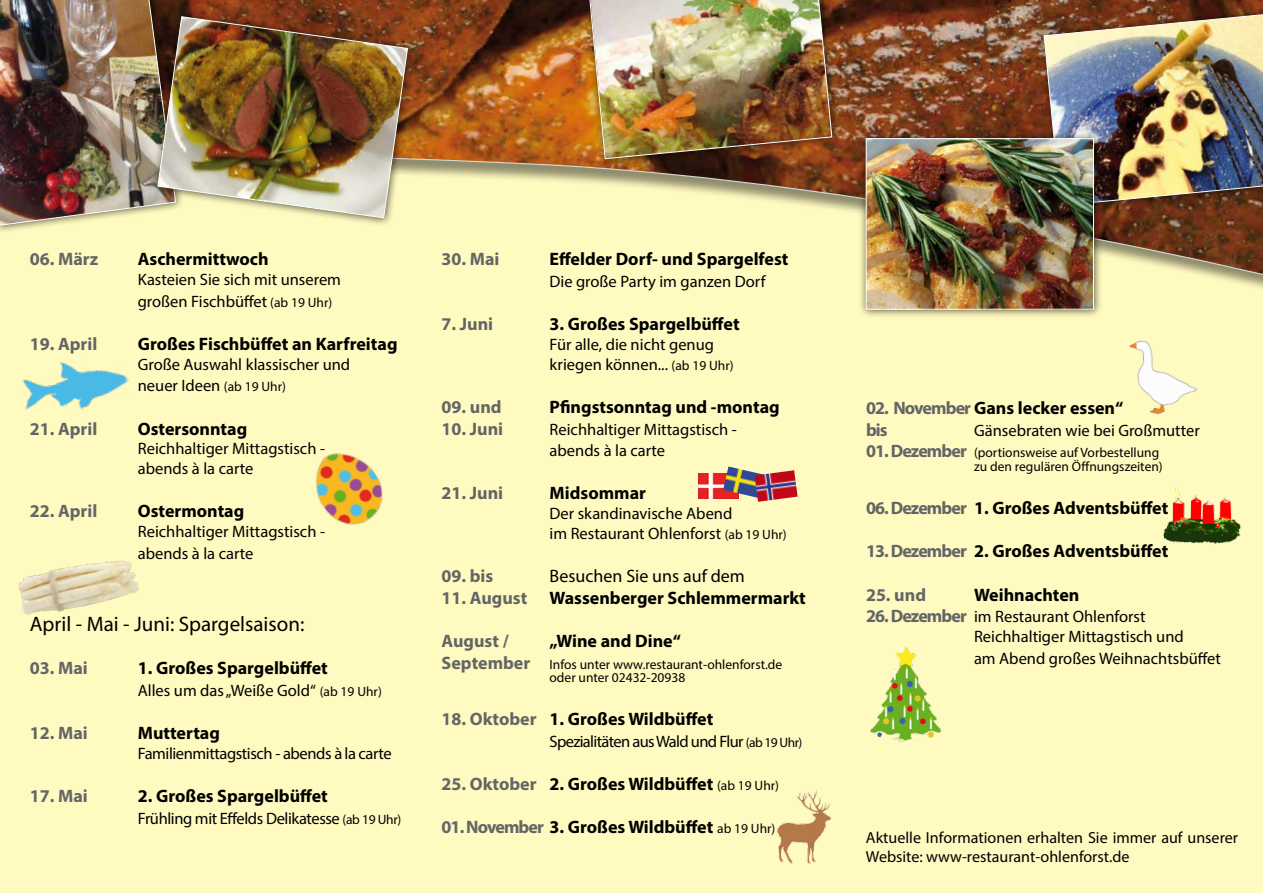
<style>
.page{position:relative;width:1263px;height:893px;background:#fffac0}
.page>*{position:absolute;margin:0;border:0;box-sizing:border-box;transform-origin:0 0}
.t1{font:21px "Myriad Pro";color:#000}
.t2{font:700 18px/21.6px "Myriad Pro";color:#000}
.t3{font:700 18px "Myriad Pro";color:#646567}
.t4{font:18px "Myriad Pro";color:#000}
.t5{font:16.5px/21.6px "Myriad Pro";color:#000}
.t6{font:16.5px "Myriad Pro";letter-spacing:-.025em;color:#000}
.t7{font:16.5px "Myriad Pro";letter-spacing:-.04em;color:#000}
.t8{font:16.05px/19.2px "Myriad Pro";color:#000}
.t9{font:13.5px/13.5px "Myriad Pro";color:#000}
.s1{font-size:13.5px}
.s2{color:#646567}
.s3{font-weight:700;font-size:18px;color:#646567}
.s4{font-weight:400;font-size:13.5px}
</style>
<div class="page">
<img style="left:184px;top:0;width:1079px;height:285px">
<div style="left:1037px;top:7px;width:226px;height:207px;background:#000;opacity:.66"></div>
<img style="left:1044px;top:14px;width:219px;height:192px">
<div style="left:582px;top:0;width:258px;height:168px;background:#000;opacity:.66"></div>
<img style="left:588px;top:0;width:244px;height:159px">
<div style="left:0;top:0;width:184px;height:234px;background:#000;opacity:.66"></div>
<img style="left:0;top:0;width:176px;height:226px">
<div style="left:859px;top:131px;width:244px;height:188px;background:#000;opacity:.66"></div>
<img style="left:868px;top:140px;width:224px;height:167px">
<div style="left:866px;top:138px;width:228px;height:171px;border:1px solid #fff"></div>
<div style="left:151px;top:10px;width:265px;height:217px;background:#000;opacity:.66"></div>
<img style="left:157px;top:16px;width:251px;height:202px">
<img style="left:22px;top:362px;width:107px;height:48px">
<img style="left:316px;top:453px;width:67px;height:72px">
<img style="left:18px;top:561px;width:121px;height:54px">
<img style="left:698px;top:473px;width:25px;height:26px">
<img style="left:723px;top:466px;width:32px;height:33px">
<img style="left:755px;top:470px;width:43px;height:32px">
<img style="left:776px;top:790px;width:56px;height:74px">
<img style="left:1129px;top:340px;width:68px;height:74px">
<img style="left:870px;top:647px;width:72px;height:95px">
<img style="left:1163px;top:487px;width:78px;height:57px">
<p class="t3" style="left:30px;top:248px;width:70px">06. März</p>
<p class="t2" style="left:138px;top:248px;width:132px">Aschermittwoch</p>
<p class="t5" style="left:138px;top:269px;width:205px">Kasteien Sie sich mit unserem großen Fischbüffet <span class="s1">(ab 19 Uhr)</span></p>
<p class="t3" style="left:30px;top:332px;width:69px">19. April</p>
<p class="t2" style="left:138px;top:333px;width:261px">Großes Fischbüffet an Karfreitag</p>
<p class="t5" style="left:138px;top:353px;width:214px">Große Auswahl klassischer und neuer Ideen <span class="s1">(ab 19 Uhr)</span></p>
<p class="t3" style="left:30px;top:417px;width:69px">21. April</p>
<p class="t2" style="left:138px;top:417px;width:111px">Ostersonntag</p>
<p class="t5" style="left:138px;top:439px;width:189px;line-height:19.8px">Reichhaltiger Mittagstisch - abends à la carte</p>
<p class="t3" style="left:30px;top:500px;width:69px">22. April</p>
<p class="t2" style="left:138px;top:500px;width:108px">Ostermontag</p>
<p class="t5" style="left:138px;top:521px;width:189px">Reichhaltiger Mittagstisch - abends à la carte</p>
<p class="t1" style="left:30px;top:611px;width:276px">April - Mai - Juni: Spargelsaison:</p>
<p class="t3" style="left:30px;top:656px;width:60px">03. Mai</p>
<p class="t2" style="left:138px;top:657px;width:192px">1. Großes Spargelbüffet</p>
<p class="t5" style="left:138px;top:679px;width:246px">Alles um das „Weiße Gold“ <span class="s1">(ab 19 Uhr)</span></p>
<p class="t3" style="left:30px;top:721px;width:60px">12. Mai</p>
<p class="t2" style="left:138px;top:721px;width:84px">Muttertag</p>
<p class="t6" style="left:138px;top:743px;width:255px">Familienmittagstisch - abends à la carte</p>
<p class="t3" style="left:30px;top:784px;width:60px">17. Mai</p>
<p class="t2" style="left:138px;top:784px;width:192px">2. Großes Spargelbüffet</p>
<p class="t6" style="left:138px;top:808px;width:265px">Frühling mit Effelds Delikatesse <span class="s1">(ab 19 Uhr)</span></p>
<p class="t3" style="left:441px;top:248px;width:60px">30. Mai</p>
<p class="t2" style="left:549px;top:248px;width:240px">Effelder Dorf- und Spargelfest</p>
<p class="t5" style="left:549px;top:270px;width:217px">Die große Party im ganzen Dorf</p>
<p class="t3" style="left:441px;top:312px;width:53px">7. Juni</p>
<p class="t2" style="left:549px;top:313px;width:192px">3. Großes Spargelbüffet</p>
<p class="t5" style="left:549px;top:334px;width:186px;line-height:19.8px">Für alle, die nicht genug kriegen können... <span class="s1">(ab 19 Uhr)</span></p>
<p class="t3" style="left:441px;top:395px;width:62px">09. und</p>
<p class="t2" style="left:549px;top:396px;width:232px">Pfingstsonntag und -montag</p>
<p class="t3" style="left:441px;top:417px;width:63px">10. Juni</p>
<p class="t5" style="left:549px;top:418px;width:189px">Reichhaltiger Mittagstisch - abends à la carte</p>
<p class="t3" style="left:441px;top:482px;width:63px">21. Juni</p>
<p class="t2" style="left:549px;top:482px;width:98px">Midsommar</p>
<p class="t5" style="left:549px;top:504px;width:239px;line-height:19.8px">Der skandinavische Abend<br>im Restaurant Ohlenforst <span class="s1">(ab 19 Uhr)</span></p>
<p class="t3" style="left:441px;top:564px;width:53px">09. bis</p>
<p class="t4" style="left:549px;top:565px;width:197px">Besuchen Sie uns auf dem</p>
<p class="t2" style="left:441px;top:586px;width:366px"><span class="s2">11. August</span> Wassenberger Schlemmermarkt</p>
<p class="t3" style="left:441px;top:629px;width:69px">August /</p>
<p class="t2" style="left:549px;top:630px;width:133px">„Wine and Dine“</p>
<p class="t9" style="left:549px;top:657px;width:234px;text-indent:-108px"><span class="s3">September</span> Infos unter www.restaurant-ohlenforst.de oder unter 02432-20938</p>
<p class="t2" style="left:441px;top:708px;width:273px"><span class="s2">18. Oktober</span> 1. Großes Wildbüffet</p>
<p class="t7" style="left:549px;top:731px;width:254px">Spezialitäten aus Wald und Flur <span class="s1">(ab 19 Uhr)</span></p>
<p class="t2" style="left:441px;top:773px;width:339px"><span class="s2">25. Oktober</span> 2. Großes Wildbüffet <span class="s4">(ab 19 Uhr)</span></p>
<p class="t2" style="left:441px;top:816px;width:335px"><span class="s2">01. November</span> 3. Großes Wildbüffet <span class="s4">ab 19 Uhr)</span></p>
<p class="t2" style="left:866px;top:397px;width:259px"><span class="s2">02. November</span> Gans lecker essen“ <span class="s2">bis</span></p>
<p class="t5" style="left:974px;top:419px;width:227px">Gänsebraten wie bei Großmutter</p>
<p class="t9" style="left:866px;top:446px;width:298px;text-align:right"><span class="s3">01. Dezember</span> (portionsweise auf Vorbestellung zu den regulären Öffnungszeiten)</p>
<p class="t2" style="left:866px;top:497px;width:304px"><span class="s2">06. Dezember</span> 1. Großes Adventsbüffet</p>
<p class="t2" style="left:866px;top:540px;width:304px"><span class="s2">13. Dezember</span> 2. Großes Adventsbüffet</p>
<p class="t3" style="left:866px;top:583px;width:62px">25. und</p>
<p class="t2" style="left:974px;top:583px;width:107px">Weihnachten</p>
<p class="t5" style="left:974px;top:606px;width:211px;line-height:19.8px;text-indent:-108px"><span class="s3">26. Dezember</span> im Restaurant Ohlenforst<br>Reichhaltiger Mittagstisch und</p>
<p class="t5" style="left:974px;top:647px;width:248px">am Abend großes Weihnachtsbüffet</p>
<p class="t8" style="left:866px;top:827px;width:374px">Aktuelle Informationen erhalten Sie immer auf unserer<br>Website: www-restaurant-ohlenforst.de</p>
</div>
